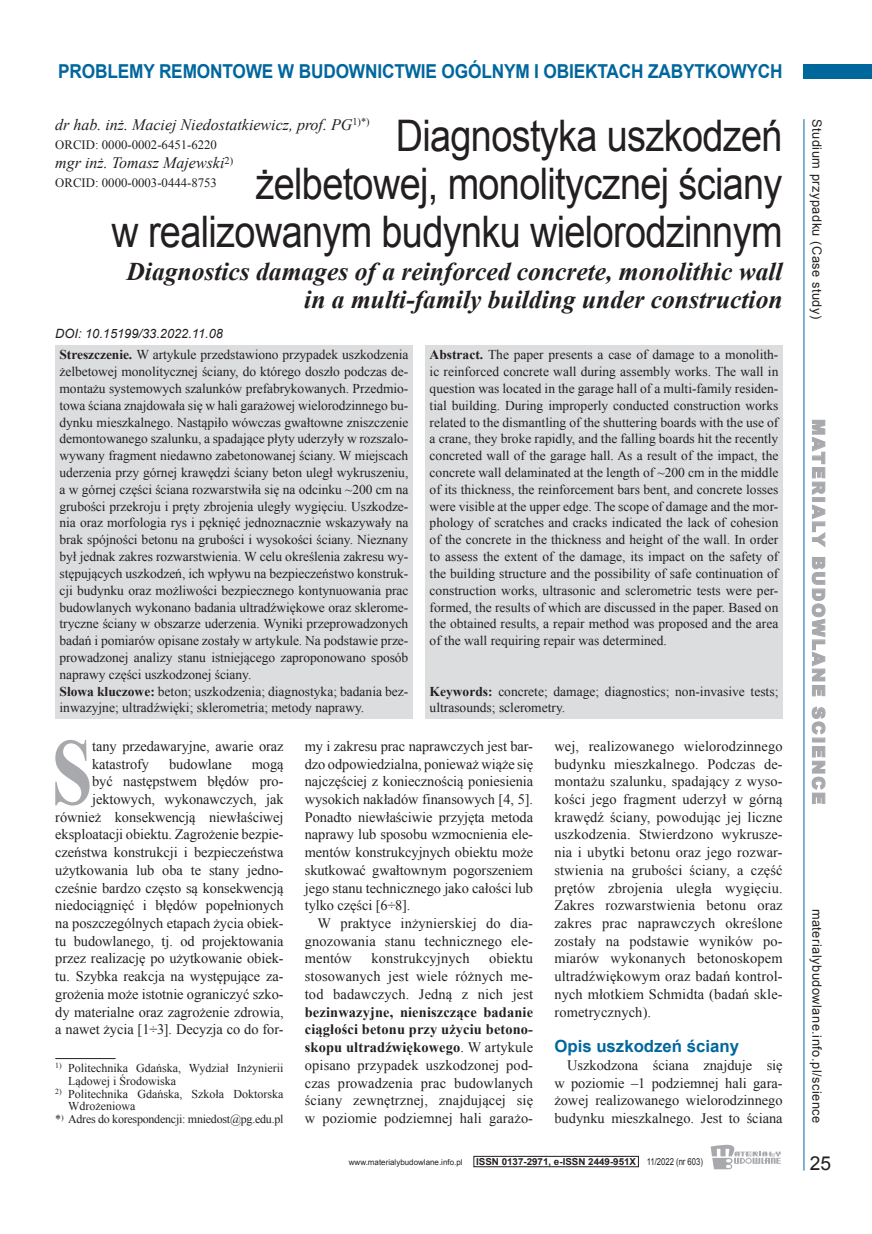
<style>
.page{position:relative;width:872px;height:1234px;background:#fff}
.page>*{position:absolute;margin:0;border:0;box-sizing:border-box;transform-origin:0 0}
.t1{font:700 94.65px "Times New Roman";color:#a8a9ad;scale:.78 1}
.t2{font:43.5px/48px "Arial";letter-spacing:-.015em;color:#231f20;text-align:right;scale:.87 1}
.t3{font:italic 700 25.5px/28.5px "Times New Roman";color:#231f20;text-align:right}
.t4{font:700 19.2px "Arial";letter-spacing:-.01em;color:#00679d;scale:.9 1}
.t5{font:19.2px "Arial";color:#231f20}
.t6{font:900 17.25px "Arial";letter-spacing:.12em;color:#a8a9ad}
.t7{font:700 16.8px "Arial";color:#00679d}
.t8{font:italic 16.05px "Times New Roman";color:#231f20}
.t9{font:14.4px/17.7px "Times New Roman";letter-spacing:-.005em;color:#231f20;text-align:justify}
.t10{font:13.5px/16.8px "Times New Roman";letter-spacing:-.005em;color:#231f20}
.t11{font:12.75px "Arial";letter-spacing:.04em;color:#231f20}
.t12{font:12.75px "Times New Roman";color:#231f20}
.t13{font:italic 12.75px "Arial";color:#231f20}
.t14{font:12px/12.9px "Times New Roman";color:#231f20}
.t15{font:12px "Times New Roman";letter-spacing:-.02em;color:#231f20}
.t16{font:700 9.6px "Arial";color:#231f20}
.t17{font:7.95px "Arial";color:#231f20}
.s1{font-weight:700}
.s2{font-weight:400}
</style>
<div class="page">
<div style="left:804px;top:64px;width:68px;height:14px;background:#00679d"></div>
<hr style="left:803px;top:119px;width:1px;height:1051px;background:#00679d">
<div style="left:473px;top:1155px;width:165px;height:11px;border:1px solid #231f20"></div>
<svg style="left:710px;top:1144px;width:70px;height:24px"></svg>
<hr style="left:55px;top:1057px;width:61px;height:1px;background:#231f20">
<div style="left:55px;top:346px;width:357px;height:373px;background:#dcdddf"></div>
<div style="left:425px;top:346px;width:357px;height:373px;background:#dcdddf"></div>
<svg style="left:812px;top:419px;width:14px;height:76px"></svg>
<div style="left:812px;top:497px;width:13px;height:5px;border:1px solid #a8a9ad"></div>
<svg style="left:812px;top:504px;width:13px;height:43px"></svg>
<svg style="left:811px;top:557px;width:14px;height:139px"></svg>
<svg style="left:811px;top:706px;width:14px;height:28px"></svg>
<div style="left:812px;top:737px;width:13px;height:5px;border:1px solid #a8a9ad"></div>
<svg style="left:811px;top:746px;width:14px;height:58px"></svg>
<h3 class="t4" style="left:58px;top:58px;width:806px">PROBLEMY REMONTOWE W BUDOWNICTWIE OGÓLNYM I OBIEKTACH ZABYTKOWYCH</h3>
<p class="t8" style="left:55px;top:114px;width:316px">dr hab. inż. Maciej Niedostatkiewicz, prof. PG<sup>1)*)</sup></p>
<p class="t12" style="left:55px;top:136px;width:163px">ORCID: 0000-0002-6451-6220</p>
<p class="t8" style="left:55px;top:152px;width:179px">mgr inż. Tomasz Majewski<sup>2)</sup></p>
<p class="t12" style="left:55px;top:174px;width:163px">ORCID: 0000-0003-0444-8753</p>
<h2 class="t2" style="left:111px;top:111px;width:773px">Diagnostyka uszkodzeń<br>żelbetowej, monolitycznej ściany<br>w realizowanym budynku wielorodzinnym</h2>
<h3 class="t3" style="left:126px;top:256px;width:657px">Diagnostics damages of a reinforced concrete, monolithic wall in a multi-family building under construction</h3>
<p class="t13" style="left:55px;top:325px;width:169px">DOI: 10.15199/33.2022.11.08</p>
<p class="t10" style="left:60px;top:346px;width:350px"><span class="s1">Streszczenie.</span> W artykule przedstawiono przypadek uszkodzenia żelbetowej monolitycznej ściany, do którego doszło podczas de&shy;montażu systemowych szalunków prefabrykowanych. Przedmio&shy;towa ściana znajdowała się w hali garażowej wielorodzinnego bu&shy;dynku mieszkalnego. Nastąpiło wówczas gwałtowne zniszczenie demontowanego szalunku, a spadające płyty uderzyły w rozszalo&shy;wywany fragment niedawno zabetonowanej ściany. W miejscach uderzenia przy górnej krawędzi ściany beton uległ wykruszeniu, a w górnej części ściana rozwarstwiła się na odcinku ~200 cm na grubości przekroju i pręty zbrojenia uległy wygięciu. Uszkodze&shy;nia oraz morfologia rys i pęknięć jednoznacznie wskazywały na brak spójności betonu na grubości i wysokości ściany. Nieznany był jednak zakres rozwarstwienia. W celu określenia zakresu wy&shy;stępujących uszkodzeń, ich wpływu na bezpieczeństwo konstruk&shy;cji budynku oraz możliwości bezpiecznego kontynuowania prac budowlanych wykonano badania ultradźwiękowe oraz sklerome&shy;tryczne ściany w obszarze uderzenia. Wyniki przeprowadzonych badań i pomiarów opisane zostały w artykule. Na podstawie prze&shy;prowadzonej analizy stanu istniejącego zaproponowano sposób naprawy części uszkodzonej ściany.<br><span class="s1">Słowa kluczowe:</span> beton; uszkodzenia; diagnostyka; badania bez&shy;inwazyjne; ultradźwięki; sklerometria; metody naprawy.</p>
<p class="t10" style="left:429px;top:346px;width:350px;text-align:justify"><span class="s1">Abstract.</span> The paper presents a case of damage to a monolith&shy;ic reinforced concrete wall during assembly works. The wall in question was located in the garage hall of a multi-family residen&shy;tial building. During improperly conducted construction works related to the dismantling of the shuttering boards with the use of a crane, they broke rapidly, and the falling boards hit the recently concreted wall of the garage hall. As a result of the impact, the concrete wall delaminated at the length of ~200 cm in the middle of its thickness, the reinforcement bars bent, and concrete losses were visible at the upper edge. The scope of damage and the mor&shy;phology of scratches and cracks indicated the lack of cohesion of the concrete in the thickness and height of the wall. In order to assess the extent of the damage, its impact on the safety of the building structure and the possibility of safe continuation of construction works, ultrasonic and sclerometric tests were per&shy;formed, the results of which are discussed in the paper. Based on the obtained results, a repair method was proposed and the area of the wall requiring repair was determined.</p>
<p class="t10" style="left:429px;top:682px;width:350px"><span class="s1">Keywords:</span> concrete; damage; diagnostics; non-invasive tests; ultrasounds; sclerometry.</p>
<p class="t9" style="left:305px;top:736px;width:230px">my i zakresu prac naprawczych jest bar&shy;dzo odpowiedzialna, ponieważ wiąże się najczęściej z koniecznością poniesienia wysokich nakładów finansowych [4, 5].<br>Ponadto niewłaściwie przyjęta metoda naprawy lub sposobu wzmocnienia ele&shy;mentów konstrukcyjnych obiektu może skutkować gwałtownym pogorszeniem jego stanu technicznego jako całości lub tylko części [6÷8].</p>
<p class="t9" style="left:305px;top:913px;width:230px;text-indent:13px">W praktyce inżynierskiej do dia&shy;gnozowania stanu technicznego ele&shy;mentów</p>
<h1 class="t1" style="left:51px;top:703px;width:54px">S</h1>
<p class="t9" style="left:92px;top:736px;width:193px">tany przedawaryjne, awarie oraz katastrofy</p>
<p class="t9" style="left:554px;top:736px;width:230px">wej, realizowanego wielorodzinnego budynku mieszkalnego. Podczas de&shy;montażu szalunku, spadający z wyso&shy;kości jego fragment uderzył w górną krawędź ściany, powodując jej liczne uszkodzenia. Stwierdzono wykrusze&shy;nia i ubytki betonu oraz jego rozwar&shy;stwienia na grubości ściany, a część prętów zbrojenia uległa wygięciu.<br>Zakres rozwarstwienia betonu oraz zakres prac naprawczych określone zostały na podstawie wyników po&shy;miarów wykonanych betonoskopem ultradźwiękowym oraz badań kontrol&shy;nych młotkiem Schmidta (badań skle&shy;rometrycznych).</p>
<p class="t7" style="left:554px;top:1034px;width:186px">Opis uszkodzeń ściany</p>
<p class="t9" style="left:554px;top:1055px;width:230px;text-indent:13px">Uszkodzona ściana znajduje się w poziomie –1 podziemnej hali gara&shy;żowej realizowanego wielorodzinnego budynku mieszkalnego. Jest to ściana</p>
<p class="t9" style="left:169px;top:754px;width:64px">budowlane</p>
<p class="t9" style="left:55px;top:754px;width:230px;text-align:right">mogą<br>być następstwem błędów pro&shy;jektowych, wykonawczych, jak również konsekwencją niewłaściwej eksploatacji obiektu. Zagrożenie bezpie&shy;czeństwa konstrukcji i bezpieczeństwa użytkowania lub oba te stany jedno&shy;cześnie bardzo często są konsekwencją niedociągnięć i błędów popełnionych na poszczególnych etapach życia obiek&shy;tu budowlanego, tj. od projektowania przez realizację po użytkowanie obiek&shy;tu. Szybka reakcja na występujące za&shy;grożenia może istotnie ograniczyć szko&shy;dy materialne oraz zagrożenie zdrowia, a nawet życia [1÷3]. Decyzja co do for-</p>
<p class="t9" style="left:371px;top:949px;width:100px">konstrukcyjnych</p>
<p class="t9" style="left:305px;top:949px;width:230px;text-indent:184px">obiektu stosowanych jest wiele różnych me&shy;tod badawczych. Jedną z nich jest</p>
<p class="t9" style="left:305px;top:1002px;width:230px"><span class="s1">bezinwazyjne, nieniszczące badanie ciągłości betonu przy użyciu betono&shy;skopu ultradźwiękowego</span>. W artykule opisano przypadek uszkodzonej pod&shy;czas prowadzenia prac budowlanych ściany zewnętrznej, znajdującej się w poziomie podziemnej hali garażo-</p>
<p class="t14" style="left:68px;top:1060px;width:217px;text-indent:-13px"><sup>1)</sup> Politechnika Gdańska, Wydział Inżynierii<br>Lądowej i Środowiska</p>
<p class="t14" style="left:55px;top:1086px;width:230px"><sup>2)</sup> Politechnika Gdańska, Szkoła Doktorska</p>
<p class="t14" style="left:68px;top:1099px;width:69px">Wdrożeniowa</p>
<p class="t15" style="left:55px;top:1110px;width:230px">*<sup>)</sup> Adres do korespondencji: mniedost@pg.edu.pl</p>
<p class="t17" style="left:349px;top:1156px;width:115px">www.materialybudowlane.info.pl</p>
<p class="t16" style="left:476px;top:1154px;width:228px">ISSN 0137-2971, e-ISSN 2449-951X <span class="s2">11/2022 (nr 603)</span></p>
<p class="t11" style="left:825px;top:119px;width:201px;rotate:90deg">Studium przypadku (Case study)</p>
<p class="t6" style="left:831px;top:419px;width:386px;rotate:90deg">MATERIALY BUDOWLANE SCIENCE</p>
<p class="t11" style="left:825px;top:908px;width:216px;rotate:90deg">materialybudowlane.info.pl/science</p>
<h3 class="t5" style="left:810px;top:1150px;width:23px">25</h3>
</div>
